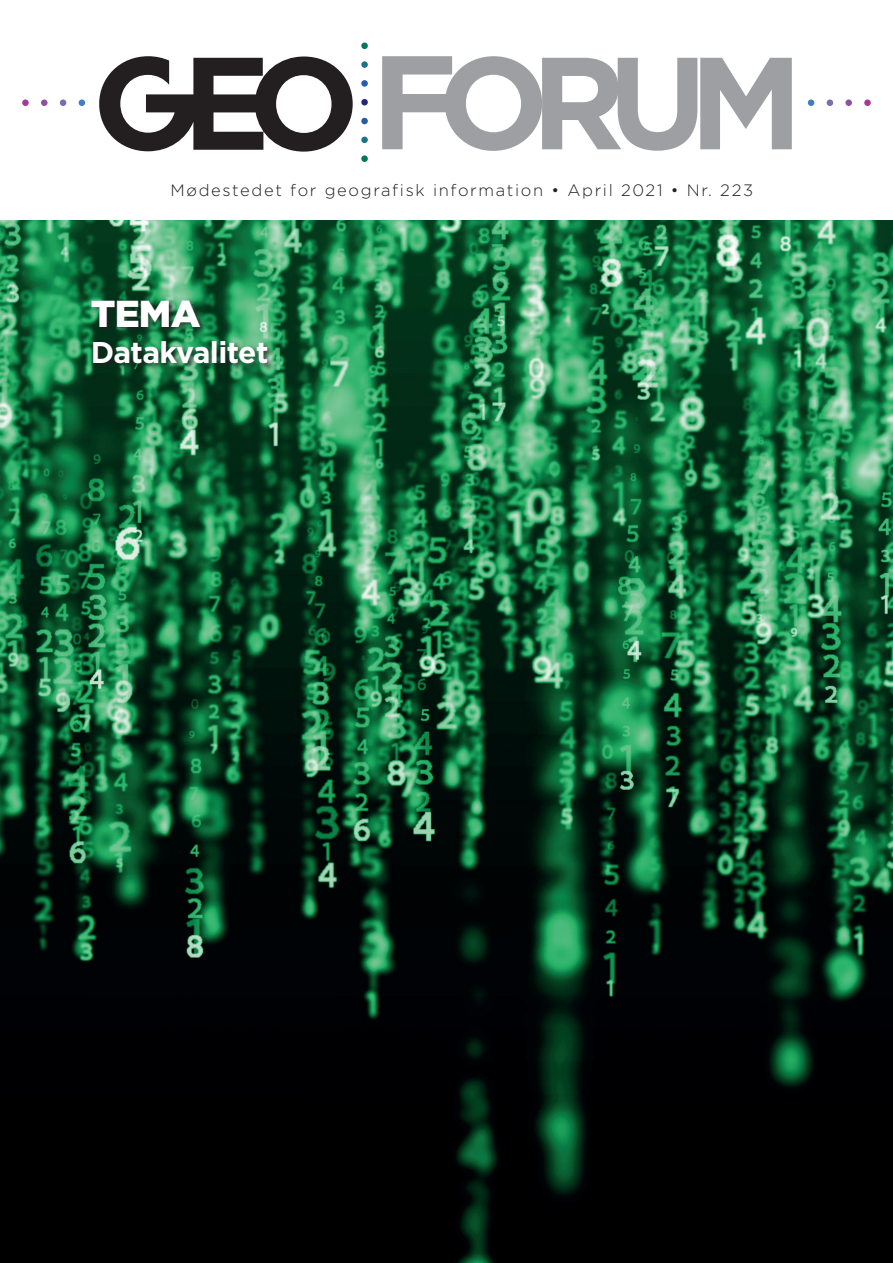
<style>
.page{position:relative;width:893px;height:1263px;background:#fff}
.page>*{position:absolute;margin:0;border:0;box-sizing:border-box;transform-origin:0 0}
.t1{font:900 37.5px "Gotham";color:#fff}
.t2{font:700 30px "Gotham";letter-spacing:-.02em;color:#fff}
.t3{font:300 16.5px "Gotham";letter-spacing:.1em;color:#231f20}
</style>
<div class="page">
<div style="left:361px;top:155px;width:7px;height:7px;background:#00765b;border-radius:50%"></div>
<div style="left:361px;top:137px;width:7px;height:6px;background:#1e728a;border-radius:50%"></div>
<div style="left:361px;top:118px;width:7px;height:6px;background:#275caa;border-radius:50%"></div>
<div style="left:361px;top:99px;width:7px;height:6px;background:#202a7a;border-radius:50%"></div>
<div style="left:361px;top:80px;width:7px;height:7px;background:#275caa;border-radius:50%"></div>
<div style="left:361px;top:61px;width:7px;height:7px;background:#1e728a;border-radius:50%"></div>
<div style="left:361px;top:43px;width:7px;height:6px;background:#00765b;border-radius:50%"></div>
<div style="left:808px;top:99px;width:6px;height:7px;background:#437ec1;border-radius:50%"></div>
<div style="left:827px;top:99px;width:6px;height:7px;background:#756fb3;border-radius:50%"></div>
<div style="left:845px;top:99px;width:7px;height:7px;background:#8e52a1;border-radius:50%"></div>
<div style="left:864px;top:99px;width:7px;height:7px;background:#a13d96;border-radius:50%"></div>
<div style="left:22px;top:99px;width:7px;height:7px;background:#a13d96;border-radius:50%"></div>
<div style="left:41px;top:99px;width:7px;height:7px;background:#8e52a1;border-radius:50%"></div>
<div style="left:60px;top:99px;width:6px;height:7px;background:#756fb3;border-radius:50%"></div>
<div style="left:79px;top:99px;width:6px;height:7px;background:#437ec1;border-radius:50%"></div>
<svg style="left:382px;top:56px;width:410px;height:95px"></svg>
<svg style="left:99px;top:56px;width:254px;height:96px"></svg>
<img style="left:0;top:220px;width:893px;height:1043px">
<div style="left:90px;top:298px;width:185px;height:73px;background:#231f20;opacity:.75"></div>
<p class="t3" style="left:171px;top:180px;width:584px">Mødestedet for geografisk information • April 2021 • Nr. 223</p>
<h1 class="t1" style="left:91px;top:287px;width:111px">TEMA</h1>
<h2 class="t2" style="left:91px;top:332px;width:179px">Datakvalitet</h2>
</div>
